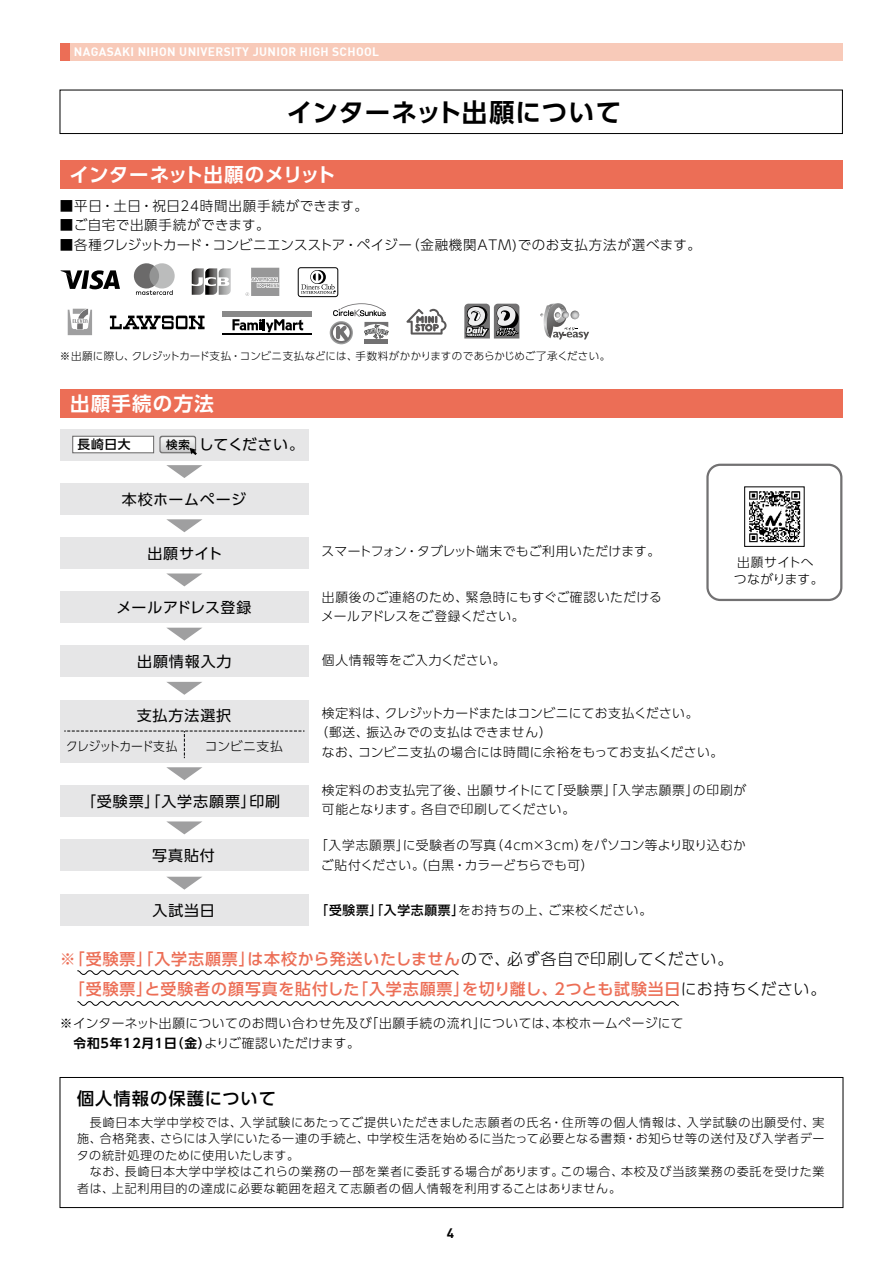
<style>
.page{position:relative;width:893px;height:1263px;background:#fff}
.page>*{position:absolute;margin:0;border:0;box-sizing:border-box;transform-origin:0 0}
.t1{font:700 25.5px "UD Shin Go Pro De";letter-spacing:.035em;color:#000}
.t2{font:700 19.5px "UD Shin Go Pro De";letter-spacing:.005em;color:#fff}
.t3{font:700 19.5px "UD Shin Go Pro De";letter-spacing:.06em;color:#fff}
.t4{font:500 17.25px "UD Shin Go Pro";letter-spacing:.06em;color:#000}
.t5{font:500 15.9px/30px "UD Shin Go Pro";letter-spacing:.06em;color:#ec6e56}
.t6{font:14.7px "UD Shin Go Pro";letter-spacing:.06em;color:#000}
.t7{font:14.7px "UD Shin Go Pro";letter-spacing:.015em;color:#000}
.t8{font:14.7px "UD Shin Go Pro";letter-spacing:.04em;color:#000}
.t9{font:300 13.5px "UD Shin Go Pro";letter-spacing:.04em;color:#000}
.t10{font:700 13.5px "DIN";color:#000}
.t11{font:300 12.75px/19.5px "UD Shin Go Pro";letter-spacing:.03em;color:#000}
.t12{font:300 12.75px/19.5px "UD Shin Go Pro";letter-spacing:.05em;color:#000}
.t13{font:300 12.75px "UD Shin Go Pro";letter-spacing:.01em;color:#000}
.t14{font:700 12.75px "UD Shin Go Pro De";letter-spacing:.06em;color:#000}
.t15{font:300 12.45px "UD Shin Go Pro";letter-spacing:-.065em;color:#000;scale:.94 1}
.t16{font:300 12.45px "UD Shin Go Pro";letter-spacing:-.02em;color:#000}
.t17{font:500 12.45px "UD Shin Go Pro";color:#000}
.t18{font:300 12px/16.5px "UD Shin Go Pro";letter-spacing:.06em;color:#000}
.t19{font:700 12px "DIN";letter-spacing:.03em;color:#fff}
.t20{font:500 11.25px "UD Shin Go Pro";color:#000}
.t21{font:300 10.5px "UD Shin Go Pro";letter-spacing:.005em;color:#000}
.s1{font-weight:500}
.s2{font-weight:300}
.s3{font-weight:300;color:#000}
.s4{font-family:"UD Shin Go Pro";font-weight:300}
</style>
<div class="page">
<div style="left:60px;top:43px;width:782px;height:18px;background:#f8cab9"></div>
<div style="left:60px;top:43px;width:9px;height:18px;background:#ec6e56"></div>
<div style="left:60px;top:1077px;width:783px;height:131px;border:1px solid #000"></div>
<div style="left:60px;top:483px;width:249px;height:31px;background:#e6e6e7"></div>
<div style="left:60px;top:537px;width:249px;height:31px;background:#e6e6e7"></div>
<div style="left:60px;top:429px;width:249px;height:31px;background:#e6e6e7"></div>
<div style="left:60px;top:591px;width:249px;height:32px;background:#e6e6e7"></div>
<div style="left:60px;top:646px;width:249px;height:31px;background:#e6e6e7"></div>
<div style="left:60px;top:785px;width:249px;height:31px;background:#e6e6e7"></div>
<div style="left:60px;top:895px;width:249px;height:31px;background:#e6e6e7"></div>
<div style="left:60px;top:700px;width:249px;height:62px;background:#e6e6e7"></div>
<svg style="left:166px;top:519px;width:36px;height:13px"></svg>
<svg style="left:166px;top:465px;width:36px;height:13px"></svg>
<svg style="left:166px;top:573px;width:36px;height:13px"></svg>
<svg style="left:167px;top:628px;width:35px;height:13px"></svg>
<svg style="left:166px;top:821px;width:36px;height:13px"></svg>
<svg style="left:167px;top:877px;width:35px;height:13px"></svg>
<div style="left:60px;top:839px;width:249px;height:31px;background:#e6e6e7"></div>
<svg style="left:167px;top:682px;width:35px;height:13px"></svg>
<svg style="left:64px;top:731px;width:240px;height:27px"></svg>
<svg style="left:166px;top:767px;width:36px;height:13px"></svg>
<div style="left:73px;top:436px;width:81px;height:17px;background:#fff"></div>
<div style="left:73px;top:436px;width:81px;height:17px;border:1px solid #666565"></div>
<div style="left:160px;top:436px;width:36px;height:17px;border:1px solid #666565;border-radius:2px"></div>
<svg style="left:161px;top:437px;width:36px;height:18px"></svg>
<svg style="left:77px;top:970px;width:382px;height:5px"></svg>
<svg style="left:77px;top:1001px;width:602px;height:5px"></svg>
<svg style="left:68px;top:309px;width:24px;height:26px"></svg>
<svg style="left:110px;top:316px;width:95px;height:13px"></svg>
<div style="left:330px;top:321px;width:23px;height:23px;background:#9a9b9b;border-radius:50%"></div>
<div style="left:364px;top:339px;width:24px;height:5px;background:#727172"></div>
<svg style="left:331px;top:303px;width:58px;height:40px"></svg>
<svg style="left:232px;top:319px;width:71px;height:13px"></svg>
<div style="left:222px;top:311px;width:90px;height:6px;background:#898989"></div>
<hr style="left:222px;top:333px;width:90px;height:2px;background:#000">
<svg style="left:61px;top:270px;width:59px;height:19px"></svg>
<img style="left:219px;top:268px;width:12px;height:27px">
<svg style="left:221px;top:279px;width:4px;height:5px"></svg>
<img style="left:192px;top:268px;width:25px;height:27px">
<svg style="left:246px;top:268px;width:33px;height:28px"></svg>
<svg style="left:406px;top:309px;width:41px;height:26px"></svg>
<svg style="left:464px;top:304px;width:55px;height:35px;background:#8e8d8e"></svg>
<svg style="left:134px;top:263px;width:41px;height:32px"></svg>
<svg style="left:301px;top:270px;width:35px;height:24px"></svg>
<div style="left:298px;top:267px;width:40px;height:30px;border:1px solid #000;border-radius:3px"></div>
<img style="left:749px;top:491px;width:52px;height:52px">
<div style="left:744px;top:486px;width:61px;height:61px;border:1px solid #000"></div>
<div style="left:706px;top:464px;width:136px;height:137px;border:2px solid #727172;border-radius:13px"></div>
<div style="left:60px;top:90px;width:783px;height:44px;border:1px solid #000"></div>
<div style="left:60px;top:160px;width:782px;height:29px;background:#ec6e56"></div>
<div style="left:60px;top:389px;width:782px;height:28px;background:#ec6e56"></div>
<svg style="left:540px;top:303px;width:49px;height:36px"></svg>
<p class="t19" style="left:74px;top:44px;width:307px">NAGASAKI NIHON UNIVERSITY JUNIOR HIGH SCHOOL</p>
<h1 class="t1" style="left:287px;top:92px;width:336px">インターネット出願について</h1>
<h2 class="t2" style="left:70px;top:159px;width:267px">インターネット出願のメリット</h2>
<p class="t9" style="left:60px;top:195px;width:310px">■平日・土日・祝日24時間出願手続ができます。</p>
<p class="t9" style="left:60px;top:214px;width:211px">■ご自宅で出願手続ができます。</p>
<p class="t9" style="left:60px;top:234px;width:642px">■各種クレジットカード・コンビニエンスストア・ペイジー（金融機関ATM)でのお支払方法が選べます。</p>
<p class="t21" style="left:60px;top:347px;width:552px">※出願に際し、クレジットカード支払・コンビニ支払などには、手数料がかかりますのであらかじめご了承ください。</p>
<h2 class="t3" style="left:70px;top:387px;width:145px">出願手続の方法</h2>
<p class="t17" style="left:77px;top:434px;width:55px">長崎日大</p>
<p class="t20" style="left:166px;top:436px;width:25px">検索</p>
<p class="t6" style="left:199px;top:433px;width:107px">してください。</p>
<p class="t8" style="left:122px;top:487px;width:126px">本校ホームページ</p>
<p class="t6" style="left:147px;top:541px;width:77px">出願サイト</p>
<p class="t13" style="left:322px;top:541px;width:340px">スマートフォン・タブレット端末でもご利用いただけます。</p>
<p class="t7" style="left:116px;top:595px;width:136px">メールアドレス登録</p>
<p class="t11" style="left:321px;top:587px;width:342px">出願後のご連絡のため、緊急時にもすぐご確認いただけるメールアドレスをご登録ください。</p>
<p class="t6" style="left:137px;top:650px;width:96px">出願情報入力</p>
<p class="t11" style="left:322px;top:650px;width:185px">個人情報等をご入力ください。</p>
<p class="t11" style="left:315px;top:702px;width:385px;text-indent:6px">検定料は、クレジットカードまたはコンビニにてお支払ください。（郵送、振込みでの支払はできません）</p>
<p class="t6" style="left:137px;top:704px;width:96px">支払方法選択</p>
<p class="t15" style="left:66px;top:736px;width:120px">クレジットカード支払</p>
<p class="t16" style="left:205px;top:736px;width:80px">コンビニ支払</p>
<p class="t11" style="left:322px;top:741px;width:403px">なお、コンビニ支払の場合には時間に余裕をもってお支払ください。</p>
<p class="t11" style="left:734px;top:554px;width:91px;line-height:16.5px">出願サイトへつながります。</p>
<p class="t6" style="left:81px;top:789px;width:201px">「受験票」「入学志願票」印刷</p>
<p class="t12" style="left:322px;top:780px;width:426px">検定料のお支払完了後、出願サイトにて「受験票」「入学志願票」の印刷が可能となります。各自で印刷してください。</p>
<p class="t11" style="left:321px;top:835px;width:427px;text-indent:-6px">「入学志願票」に受験者の写真（4cm×3cm）をパソコン等より取り込むかご貼付ください。（白黒・カラーどちらでも可）</p>
<p class="t6" style="left:152px;top:843px;width:64px">写真貼付</p>
<p class="t6" style="left:152px;top:899px;width:64px">入試当日</p>
<p class="t12" style="left:315px;top:899px;width:338px"><span class="s1">「受験票」「入学志願票」</span>をお持ちの上、ご来校ください。</p>
<p class="t5" style="left:60px;top:944px;width:768px"><span class="s2">※</span>「受験票」「入学志願票」は本校から発送いたしません<span class="s3">ので、必ず各自で印刷してください。<br></span>　「受験票」と受験者の顔写真を貼付した「入学志願票」を切り離し、2つとも試験当日<span class="s3">にお持ちください。</span></p>
<p class="t11" style="left:60px;top:1013px;width:625px">※インターネット出願についてのお問い合わせ先及び「出願手続の流れ」については、本校ホームページにて</p>
<p class="t14" style="left:74px;top:1032px;width:288px">令和5年12月1日（金）<span class="s4">よりご確認いただけます。</span></p>
<h3 class="t4" style="left:77px;top:1084px;width:200px">個人情報の保護について</h3>
<p class="t18" style="left:77px;top:1114px;width:749px">　長崎日本大学中学校では、入学試験にあたってご提供いただきました志願者の氏名・住所等の個人情報は、入学試験の出願受付、実施、合格発表、さらには入学にいたる一連の手続と、中学校生活を始めるに当たって必要となる書類・お知らせ等の送付及び入学者データの統計処理のために使用いたします。<br>　なお、長崎日本大学中学校はこれらの業務の一部を業者に委託する場合があります。この場合、本校及び当該業務の委託を受けた業者は、上記利用目的の達成に必要な範囲を超えて志願者の個人情報を利用することはありません。</p>
<p class="t10" style="left:447px;top:1224px;width:9px">4</p>
</div>
